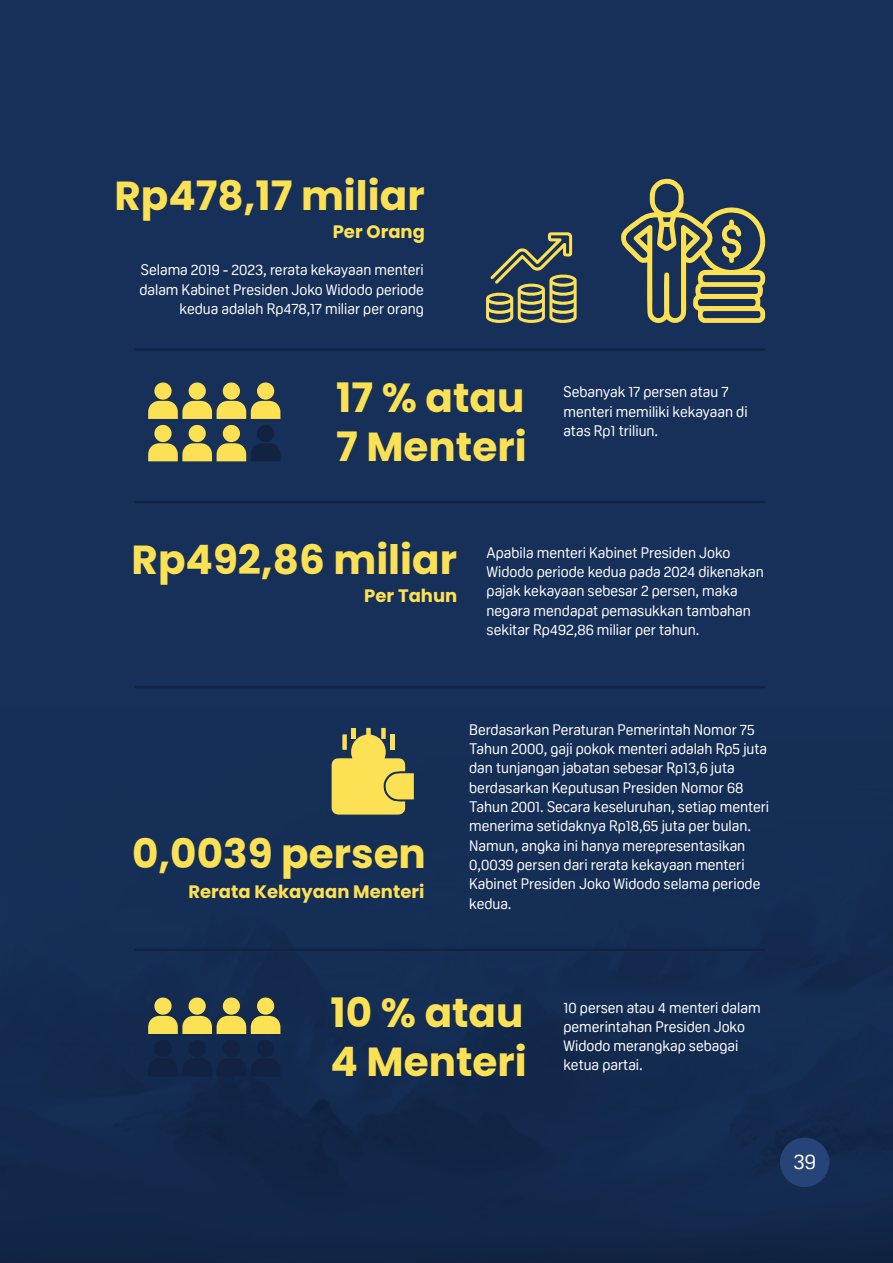
<style>
.page{position:relative;width:893px;height:1263px;background:#163059}
.page>*{position:absolute;margin:0;border:0;box-sizing:border-box;transform-origin:0 0}
.t1{font:700 40.5px/49.2px "Poppins";color:#fce155}
.t2{font:21px "Oscine Trial";color:#fff}
.t3{font:700 18px "Poppins";color:#fce155}
.t4{font:15px/19.4px "Oscine Trial";color:#fff}
</style>
<div class="page">
<img style="left:0;top:763px;width:892px;height:500px">
<svg style="left:148px;top:382px;width:132px;height:79px"></svg>
<hr style="left:135px;top:348px;width:630px;height:3px;background:#112242">
<svg style="left:621px;top:179px;width:144px;height:144px"></svg>
<svg style="left:486px;top:232px;width:91px;height:91px"></svg>
<hr style="left:135px;top:501px;width:630px;height:2px;background:#112242">
<hr style="left:135px;top:686px;width:630px;height:2px;background:#112242">
<svg style="left:332px;top:727px;width:82px;height:88px"></svg>
<hr style="left:135px;top:949px;width:630px;height:2px;background:#112242">
<svg style="left:148px;top:997px;width:132px;height:79px"></svg>
<div style="left:780px;top:1137px;width:49px;height:50px;background:#264478;border-radius:50%"></div>
<h1 class="t1" style="left:114px;top:171px;width:312px">Rp478,17 miliar</h1>
<p class="t3" style="left:333px;top:219px;width:94px">Per Orang</p>
<p class="t4" style="left:139px;top:262px;width:286px;text-align:right">Selama 2019 - 2023, rerata kekayaan menteri dalam Kabinet Presiden Joko Widodo periode kedua adalah Rp478,17 miliar per orang</p>
<h1 class="t1" style="left:336px;top:373px;width:192px">17 % atau<br>7 Menteri</h1>
<p class="t4" style="left:563px;top:384px;width:186px">Sebanyak 17 persen atau 7 menteri memiliki kekayaan di atas Rp1 triliun.</p>
<h1 class="t1" style="left:132px;top:535px;width:327px">Rp492,86 miliar</h1>
<p class="t3" style="left:364px;top:583px;width:95px">Per Tahun</p>
<p class="t4" style="left:487px;top:544px;width:279px">Apabila menteri Kabinet Presiden Joko Widodo periode kedua pada 2024 dikenakan pajak kekayaan sebesar 2 persen, maka negara mendapat pemasukkan tambahan sekitar Rp492,86 miliar per tahun.</p>
<h1 class="t1" style="left:132px;top:830px;width:295px">0,0039 persen</h1>
<p class="t3" style="left:188px;top:878px;width:237px">Rerata Kekayaan Menteri</p>
<p class="t4" style="left:469px;top:721px;width:301px">Berdasarkan Peraturan Pemerintah Nomor 75<br>Tahun 2000, gaji pokok menteri adalah Rp5 juta dan tunjangan jabatan sebesar Rp13,6 juta berdasarkan Keputusan Presiden Nomor 68<br>Tahun 2001. Secara keseluruhan, setiap menteri menerima setidaknya Rp18,65 juta per bulan.<br>Namun, angka ini hanya merepresentasikan 0,0039 persen dari rerata kekayaan menteri Kabinet Presiden Joko Widodo selama periode kedua.</p>
<h1 class="t1" style="left:331px;top:988px;width:198px">10 % atau<br>4 Menteri</h1>
<p class="t4" style="left:563px;top:999px;width:199px">10 persen atau 4 menteri dalam pemerintahan Presiden Joko<br>Widodo merangkap sebagai ketua partai.</p>
<h2 class="t2" style="left:793px;top:1154px;width:24px">39</h2>
</div>
